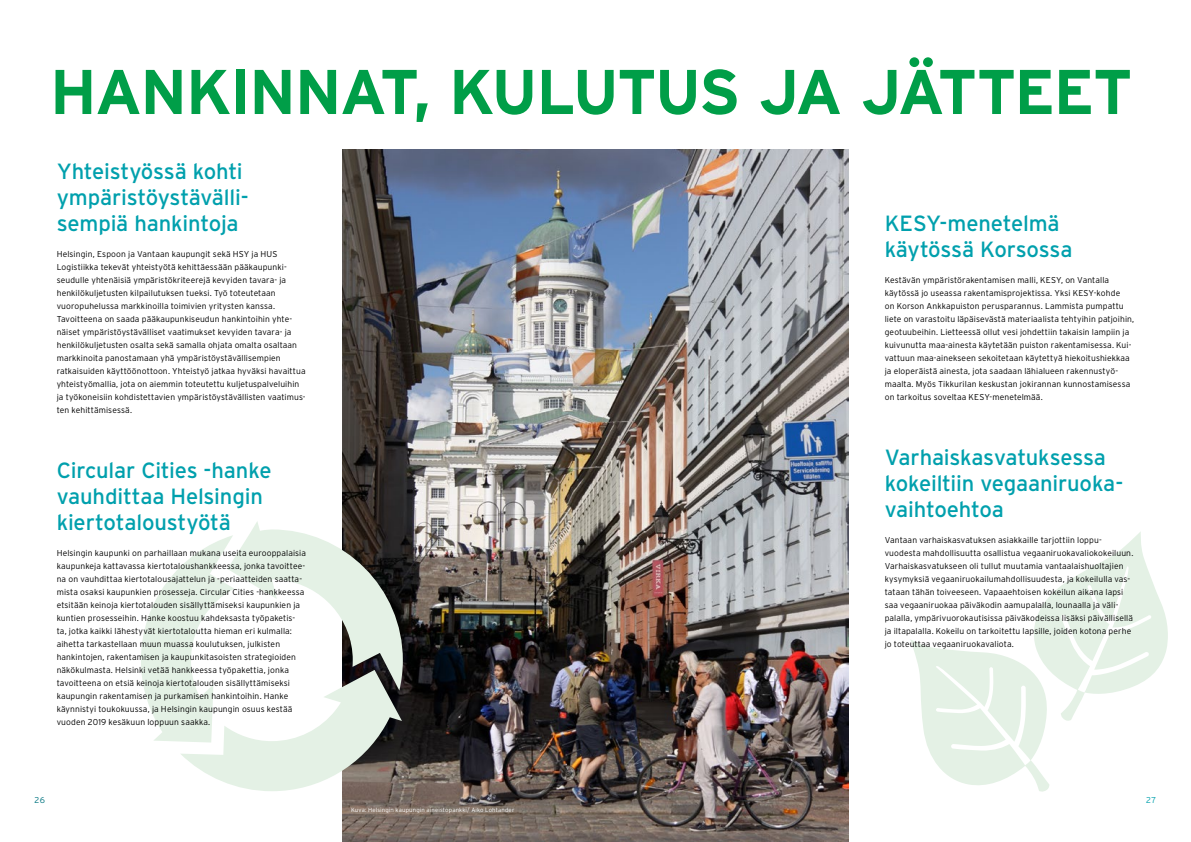
<style>
.page{position:relative;width:1191px;height:842px;background:#fff}
.page>*{position:absolute;margin:0;border:0;box-sizing:border-box;transform-origin:0 0}
.t1{font:700 63px "Interstate";letter-spacing:-.03em;color:#009e48}
.t2{font:22px/26px "Interstate";letter-spacing:-.01em;color:#00a0ad}
.t3{font:300 8.5px/13px "Interstate";letter-spacing:.01em;color:#000}
.t4{font:300 8.5px "Interstate";color:#007480}
.t5{font:300 8.5px "Interstate";color:#00a0ad}
.t6{font:300 6px "Interstate";letter-spacing:.025em;color:#fff}
</style>
<div class="page">
<svg style="left:911px;top:532px;width:257px;height:260px"></svg>
<img style="left:342px;top:149px;width:506px;height:693px">
<svg style="left:141px;top:521px;width:262px;height:270px"></svg>
<h1 class="t1" style="left:50px;top:54px;width:1084px">HANKINNAT, KULUTUS JA JÄTTEET</h1>
<h2 class="t2" style="left:57px;top:158px;width:193px">Yhteistyössä kohti ympäristöystävälli&shy;sempiä hankintoja</h2>
<p class="t3" style="left:57px;top:247px;width:250px">Helsingin, Espoon ja Vantaan kaupungit sekä HSY ja HUS Logistiikka tekevät yhteistyötä kehittäessään pääkaupunki&shy;seudulle yhtenäisiä ympäristökriteerejä kevyiden tavara- ja henkilökuljetusten kilpailutuksen tueksi. Työ toteutetaan vuoropuhelussa markkinoilla toimivien yritysten kanssa.<br>Tavoitteena on saada pääkaupunkiseudun hankintoihin yhte&shy;näiset ympäristöystävälliset vaatimukset kevyiden tavara- ja henkilökuljetusten osalta sekä samalla ohjata omalta osaltaan markkinoita panostamaan yhä ympäristöystävällisempien ratkaisuiden käyttöönottoon. Yhteistyö jatkaa hyväksi havaittua yhteistyömallia, jota on aiemmin toteutettu kuljetuspalveluihin ja työkoneisiin kohdistettavien ympäristöystävällisten vaatimus&shy;ten kehittämisessä.</p>
<h2 class="t2" style="left:57px;top:457px;width:216px">Circular Cities -hanke vauhdittaa Helsingin kiertotaloustyötä</h2>
<p class="t3" style="left:57px;top:546px;width:251px">Helsingin kaupunki on parhaillaan mukana useita eurooppalaisia kaupunkeja kattavassa kiertotaloushankkeessa, jonka tavoittee&shy;na on vauhdittaa kiertotalousajattelun ja -periaatteiden saatta&shy;mista osaksi kaupunkien prosesseja. Circular Cities -hankkeessa etsitään keinoja kiertotalouden sisällyttämiseksi kaupunkien ja kuntien prosesseihin. Hanke koostuu kahdeksasta työpaketis&shy;ta, jotka kaikki lähestyvät kiertotaloutta hieman eri kulmalla: aihetta tarkastellaan muun muassa koulutuksen, julkisten hankintojen, rakentamisen ja kaupunkitasoisten strategioiden näkökulmasta. Helsinki vetää hankkeessa työpakettia, jonka tavoitteena on etsiä keinoja kiertotalouden sisällyttämiseksi kaupungin rakentamisen ja purkamisen hankintoihin. Hanke käynnistyi toukokuussa, ja Helsingin kaupungin osuus kestää vuoden 2019 kesäkuun loppuun saakka.</p>
<h2 class="t2" style="left:884px;top:210px;width:189px">KESY-menetelmä käytössä Korsossa</h2>
<p class="t3" style="left:884px;top:273px;width:251px">Kestävän ympäristörakentamisen malli, KESY, on Vantalla käytössä jo useassa rakentamisprojektissa. Yksi KESY-kohde<br>on Korson Ankkapuiston perusparannus. Lammista pumpattu liete on varastoitu läpäisevästä materiaalista tehtyihin patjoihin, geotuubeihin. Lietteessä ollut vesi johdettiin takaisin lampiin ja kuivunutta maa-ainesta käytetään puiston rakentamisessa. Kui&shy;vattuun maa-ainekseen sekoitetaan käytettyä hiekoitushiekkaa ja eloperäistä ainesta, jota saadaan lähialueen rakennustyö&shy;maalta. Myös Tikkurilan keskustan jokirannan kunnostamisessa on tarkoitus soveltaa KESY-menetelmää.</p>
<h2 class="t2" style="left:884px;top:444px;width:238px">Varhaiskasvatuksessa kokeiltiin vegaaniruoka&shy;vaihtoehtoa</h2>
<p class="t3" style="left:884px;top:533px;width:250px">Vantaan varhaiskasvatuksen asiakkaille tarjottiin loppu&shy;vuodesta mahdollisuutta osallistua vegaaniruokavaliokokeiluun.<br>Varhaiskasvatukseen oli tullut muutamia vantaalaishuoltajien kysymyksiä vegaaniruokailumahdollisuudesta, ja kokeilulla vas&shy;tataan tähän toiveeseen. Vapaaehtoisen kokeilun aikana lapsi saa vegaaniruokaa päiväkodin aamupalalla, lounaalla ja väli&shy;palalla, ympärivuorokautisissa päiväkodeissa lisäksi päivällisellä ja iltapalalla. Kokeilu on tarkoitettu lapsille, joiden kotona perhe jo toteuttaa vegaaniruokavaliota.</p>
<p class="t4" style="left:34px;top:795px;width:12px">26</p>
<p class="t5" style="left:1146px;top:795px;width:12px">27</p>
<p class="t6" style="left:351px;top:806px;width:165px">Kuva: Helsingin kaupungin aineistopankki/ Aiko Lohtander</p>
</div>
